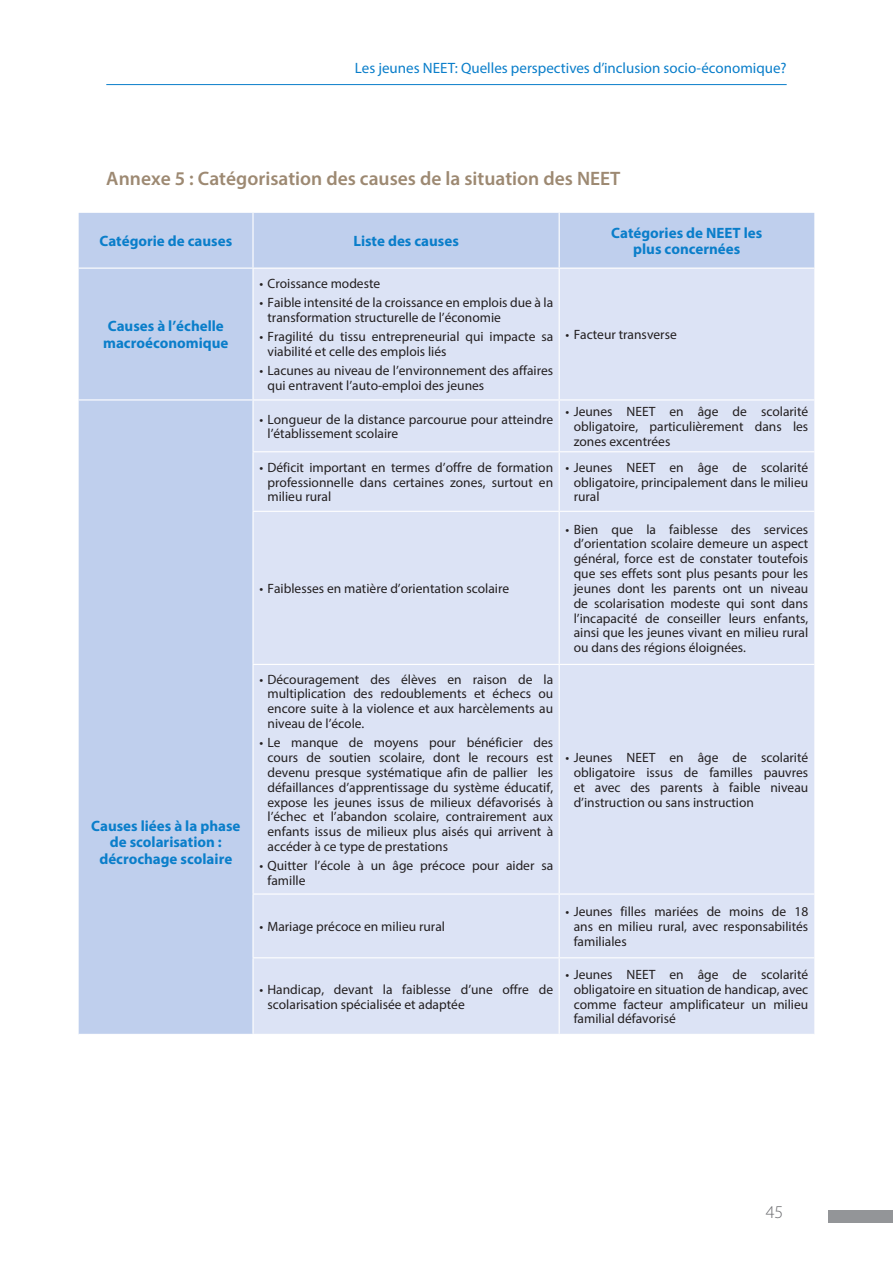
<style>
.page{position:relative;width:893px;height:1263px;background:#fff}
.page>*{position:absolute;margin:0;border:0;box-sizing:border-box;transform-origin:0 0}
.t1{font:600 19.5px "Myriad Pro";color:#9d8972}
.t2{font:300 18px "Myriad Pro";color:#6c6d70}
.t3{font:700 15px/16.5px "Myriad Pro";color:#0a7eca;text-align:center}
.t4{font:15px "Myriad Pro";color:#0a7eca}
.t5{font:13.5px/14.9px "Myriad Pro";color:#231f20;text-align:justify}
</style>
<div class="page">
<div style="left:828px;top:1210px;width:65px;height:13px;background:#939598"></div>
<hr style="left:106px;top:84px;width:681px;height:1px;background:#0a7eca">
<div style="left:79px;top:213px;width:735px;height:821px;background:#bfcfed"></div>
<div style="left:254px;top:269px;width:560px;height:765px;background:#dce3f5"></div>
<hr style="left:252px;top:213px;width:2px;height:55px;background:#fff">
<hr style="left:559px;top:213px;width:1px;height:55px;background:#fff">
<hr style="left:79px;top:268px;width:174px;height:1px;background:#fff">
<hr style="left:253px;top:268px;width:306px;height:1px;background:#fff">
<hr style="left:252px;top:269px;width:2px;height:130px;background:#fff">
<hr style="left:559px;top:268px;width:255px;height:1px;background:#fff">
<hr style="left:559px;top:269px;width:1px;height:130px;background:#fff">
<hr style="left:79px;top:399px;width:174px;height:1px;background:#fff">
<hr style="left:253px;top:399px;width:306px;height:1px;background:#fff">
<hr style="left:252px;top:400px;width:2px;height:51px;background:#fff">
<hr style="left:559px;top:399px;width:255px;height:1px;background:#fff">
<hr style="left:559px;top:400px;width:1px;height:51px;background:#fff">
<hr style="left:252px;top:451px;width:307px;height:1px;background:#fff">
<hr style="left:252px;top:452px;width:2px;height:59px;background:#fff">
<hr style="left:559px;top:451px;width:255px;height:1px;background:#fff">
<hr style="left:559px;top:452px;width:1px;height:59px;background:#fff">
<hr style="left:252px;top:511px;width:307px;height:1px;background:#fff">
<hr style="left:252px;top:512px;width:2px;height:152px;background:#fff">
<hr style="left:559px;top:511px;width:255px;height:1px;background:#fff">
<hr style="left:559px;top:512px;width:1px;height:152px;background:#fff">
<hr style="left:252px;top:664px;width:307px;height:1px;background:#fff">
<hr style="left:252px;top:665px;width:2px;height:228px;background:#fff">
<hr style="left:559px;top:664px;width:255px;height:1px;background:#fff">
<hr style="left:559px;top:665px;width:1px;height:228px;background:#fff">
<hr style="left:252px;top:893px;width:307px;height:1px;background:#fff">
<hr style="left:252px;top:894px;width:2px;height:63px;background:#fff">
<hr style="left:559px;top:893px;width:255px;height:1px;background:#fff">
<hr style="left:559px;top:894px;width:1px;height:63px;background:#fff">
<hr style="left:252px;top:957px;width:307px;height:1px;background:#fff">
<hr style="left:252px;top:958px;width:2px;height:76px;background:#fff">
<hr style="left:559px;top:957px;width:255px;height:1px;background:#fff">
<hr style="left:559px;top:958px;width:1px;height:76px;background:#fff">
<p class="t4" style="left:355px;top:59px;width:433px">Les jeunes NEET: Quelles perspectives d’inclusion socio-économique?</p>
<p class="t1" style="left:106px;top:166px;width:516px">Annexe 5 : Catégorisation des causes de la situation des NEET</p>
<p class="t3" style="left:99px;top:232px;width:134px">Catégorie de causes</p>
<p class="t3" style="left:353px;top:232px;width:107px">Liste des causes</p>
<p class="t3" style="left:611px;top:224px;width:153px">Catégories de NEET les plus concernées</p>
<p class="t3" style="left:103px;top:318px;width:127px">Causes à l’échelle macroéconomique</p>
<p class="t3" style="left:91px;top:817px;width:151px">Causes liées à la phase de scolarisation : décrochage scolaire</p>
<p class="t5" style="left:259px;top:276px;width:122px">• Croissance modeste</p>
<p class="t5" style="left:267px;top:295px;width:287px;text-indent:-8px">• Faible intensité de la croissance en emplois due à la transformation structurelle de l’économie</p>
<p class="t5" style="left:267px;top:329px;width:287px;text-indent:-8px">• Fragilité du tissu entrepreneurial qui impacte sa viabilité et celle des emplois liés</p>
<p class="t5" style="left:267px;top:363px;width:287px;text-indent:-8px">• Lacunes au niveau de l’environnement des affaires qui entravent l’auto-emploi des jeunes</p>
<p class="t5" style="left:566px;top:327px;width:113px">• Facteur transverse</p>
<p class="t5" style="left:267px;top:411px;width:287px;text-indent:-8px">• Longueur de la distance parcourue pour atteindre l’établissement scolaire</p>
<p class="t5" style="left:574px;top:404px;width:236px;text-indent:-8px">• Jeunes NEET en âge de scolarité obligatoire, particulièrement dans les zones excentrées</p>
<p class="t5" style="left:267px;top:460px;width:287px;text-indent:-8px">• Déficit important en termes d’offre de formation professionnelle dans certaines zones, surtout en milieu rural</p>
<p class="t5" style="left:574px;top:460px;width:236px;text-indent:-8px">• Jeunes NEET en âge de scolarité obligatoire, principalement dans le milieu rural</p>
<p class="t5" style="left:259px;top:581px;width:251px">• Faiblesses en matière d’orientation scolaire</p>
<p class="t5" style="left:267px;top:671px;width:287px;text-indent:-8px">• Découragement des élèves en raison de la multiplication des redoublements et échecs ou encore suite à la violence et aux harcèlements au niveau de l’école.</p>
<p class="t5" style="left:267px;top:735px;width:287px;text-indent:-8px">• Le manque de moyens pour bénéficier des cours de soutien scolaire, dont le recours est devenu presque systématique afin de pallier les défaillances d’apprentissage du système éducatif, expose les jeunes issus de milieux défavorisés à l’échec et l’abandon scolaire, contrairement aux enfants issus de milieux plus aisés qui arrivent à accéder à ce type de prestations</p>
<p class="t5" style="left:267px;top:858px;width:287px;text-indent:-8px">• Quitter l’école à un âge précoce pour aider sa famille</p>
<p class="t5" style="left:259px;top:919px;width:187px">• Mariage précoce en milieu rural</p>
<p class="t5" style="left:267px;top:981px;width:287px;text-indent:-8px">• Handicap, devant la faiblesse d’une offre de scolarisation spécialisée et adaptée</p>
<p class="t5" style="left:574px;top:521px;width:236px;text-indent:-8px">• Bien que la faiblesse des services d’orientation scolaire demeure un aspect général, force est de constater toutefois que ses effets sont plus pesants pour les jeunes dont les parents ont un niveau de scolarisation modeste qui sont dans l’incapacité de conseiller leurs enfants, ainsi que les jeunes vivant en milieu rural ou dans des régions éloignées.</p>
<p class="t5" style="left:574px;top:750px;width:236px;text-indent:-8px">• Jeunes NEET en âge de scolarité obligatoire issus de familles pauvres et avec des parents à faible niveau d’instruction ou sans instruction</p>
<p class="t5" style="left:574px;top:904px;width:236px;text-indent:-8px">• Jeunes filles mariées de moins de 18 ans en milieu rural, avec responsabilités familiales</p>
<p class="t5" style="left:574px;top:967px;width:236px;text-indent:-8px">• Jeunes NEET en âge de scolarité obligatoire en situation de handicap, avec comme facteur amplificateur un milieu familial défavorisé</p>
<h2 class="t2" style="left:766px;top:1201px;width:19px">45</h2>
</div>
